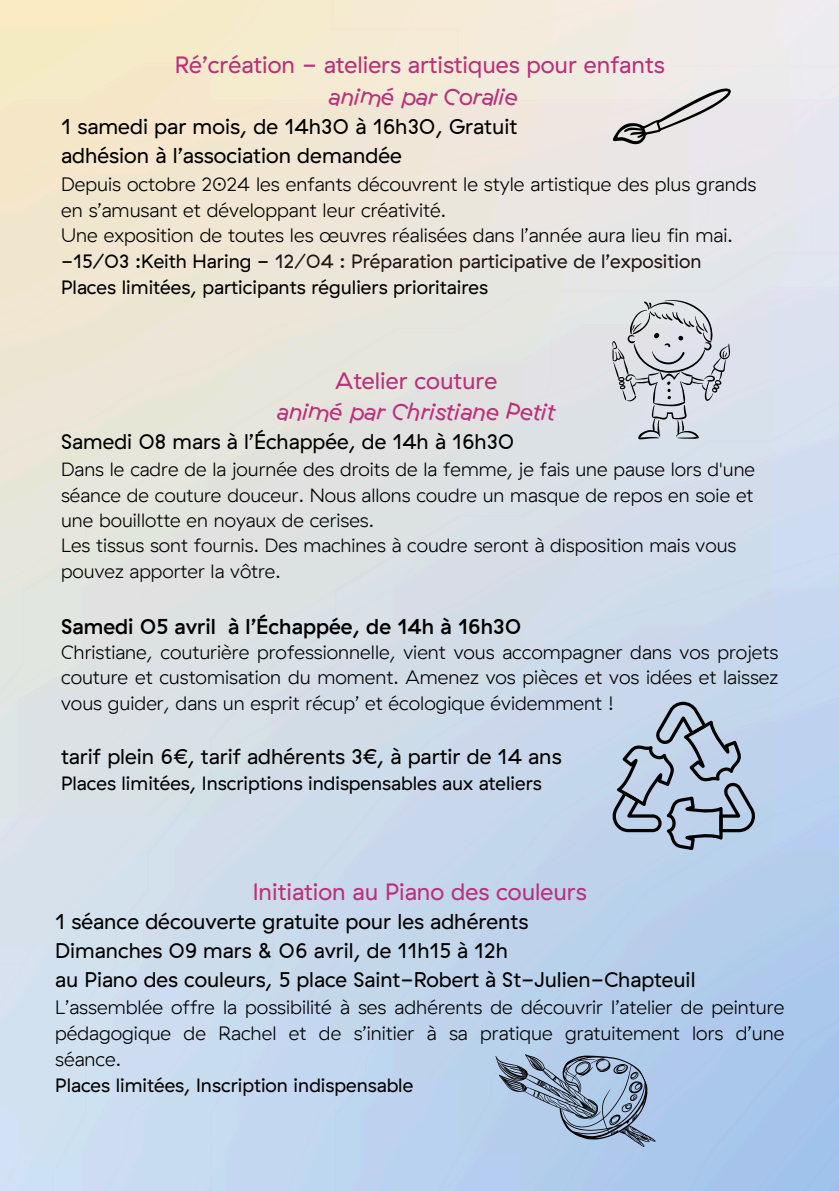
<style>
.page{position:relative;width:839px;height:1191px;background:#fff}
.page>*{position:absolute;margin:0;border:0;box-sizing:border-box;transform-origin:0 0}
.t1{font:23.6px/32.2px "GT Haptik";color:#bc2f79;text-align:center}
.t2{font:23.6px "GT Haptik Regular Rotalic";color:#bc2f79}
.t3{font:21.4px/29px "GT Haptik";color:#000}
.t4{font:500 21.4px "GT Haptik";color:#000}
.t5{font:21.2px "GT Haptik";color:#000}
.t6{font:300 19.4px/25.8px "GT Haptik";color:#000}
.t7{font:300 19.2px/25.4px "GT Haptik";color:#000;text-align:justify}
.t8{font:19.2px "GT Haptik";color:#000}
.t9{font:300 19px/25.4px "GT Haptik";color:#000;text-align:justify}
.s1{font-family:"GT Haptik Regular Rotalic"}
.s2{font-weight:400}
.s3{font-weight:400;color:#211514}
</style>
<div class="page">
<svg style="left:611px;top:298px;width:120px;height:141px"></svg>
<svg style="left:612px;top:64px;width:119px;height:102px"></svg>
<svg style="left:611px;top:702px;width:144px;height:148px"></svg>
<svg style="left:490px;top:1002px;width:181px;height:189px"></svg>
<p class="t1" style="left:175px;top:48px;width:491px">Ré’création - ateliers artistiques pour enfants <span class="s1">animé par Coralie</span></p>
<p class="t3" style="left:61px;top:112px;width:457px">1 samedi par mois, de 14h30 à 16h30, Gratuit adhésion à l’association demandée</p>
<p class="t6" style="left:61px;top:171px;width:696px">Depuis octobre 2024 les enfants découvrent le style artistique des plus grands en s’amusant et développant leur créativité.<br>Une exposition de toutes les œuvres réalisées dans l’année aura lieu fin mai. <span class="s2">-15/03 :Keith Haring -</span> <span class="s3">12/04 : Préparation participative de l’exposition </span><span class="s2">Places limitées, participants réguliers prioritaires</span></p>
<p class="t1" style="left:335px;top:364px;width:163px">Atelier couture</p>
<h1 class="t2" style="left:277px;top:397px;width:280px">animé par Christiane Petit</h1>
<p class="t5" style="left:61px;top:428px;width:455px">Samedi 08 mars à l’Échappée, de 14h à 16h30</p>
<p class="t9" style="left:61px;top:456px;width:695px">Dans le cadre de la journée des droits de la femme, je fais une pause lors d'une séance de couture douceur. Nous allons coudre un masque de repos en soie et une bouillotte en noyaux de cerises.</p>
<p class="t9" style="left:61px;top:533px;width:676px">Les tissus sont fournis. Des machines à coudre seront à disposition mais vous pouvez apporter la vôtre.</p>
<p class="t4" style="left:61px;top:612px;width:462px">Samedi 05 avril à l’Échappée, de 14h à 16h30</p>
<p class="t7" style="left:61px;top:639px;width:718px">Christiane, couturière professionnelle, vient vous accompagner dans vos projets couture et customisation du moment. Amenez vos pièces et vos idées et laissez vous guider, dans un esprit récup’ et écologique évidemment !</p>
<p class="t3" style="left:61px;top:741px;width:502px">tarif plein 6€, tarif adhérents 3€, à partir de 14 ans</p>
<p class="t8" style="left:61px;top:770px;width:482px">Places limitées, Inscriptions indispensables aux ateliers</p>
<p class="t1" style="left:253px;top:875px;width:335px">Initiation au Piano des couleurs</p>
<p class="t3" style="left:55px;top:907px;width:474px">1 séance découverte gratuite pour les adhérents</p>
<h1 class="t5" style="left:55px;top:937px;width:454px">Dimanches 09 mars &amp; 06 avril, de 11h15 à 12h</h1>
<p class="t5" style="left:55px;top:966px;width:641px">au Piano des couleurs, 5 place Saint-Robert à St-Julien-Chapteuil</p>
<p class="t7" style="left:55px;top:994px;width:730px">L’assemblée offre la possibilité à ses adhérents de découvrir l’atelier de peinture pédagogique de Rachel et de s’initier à sa pratique gratuitement lors d’une séance.</p>
<p class="t8" style="left:55px;top:1072px;width:359px">Places limitées, Inscription indispensable</p>
</div>
